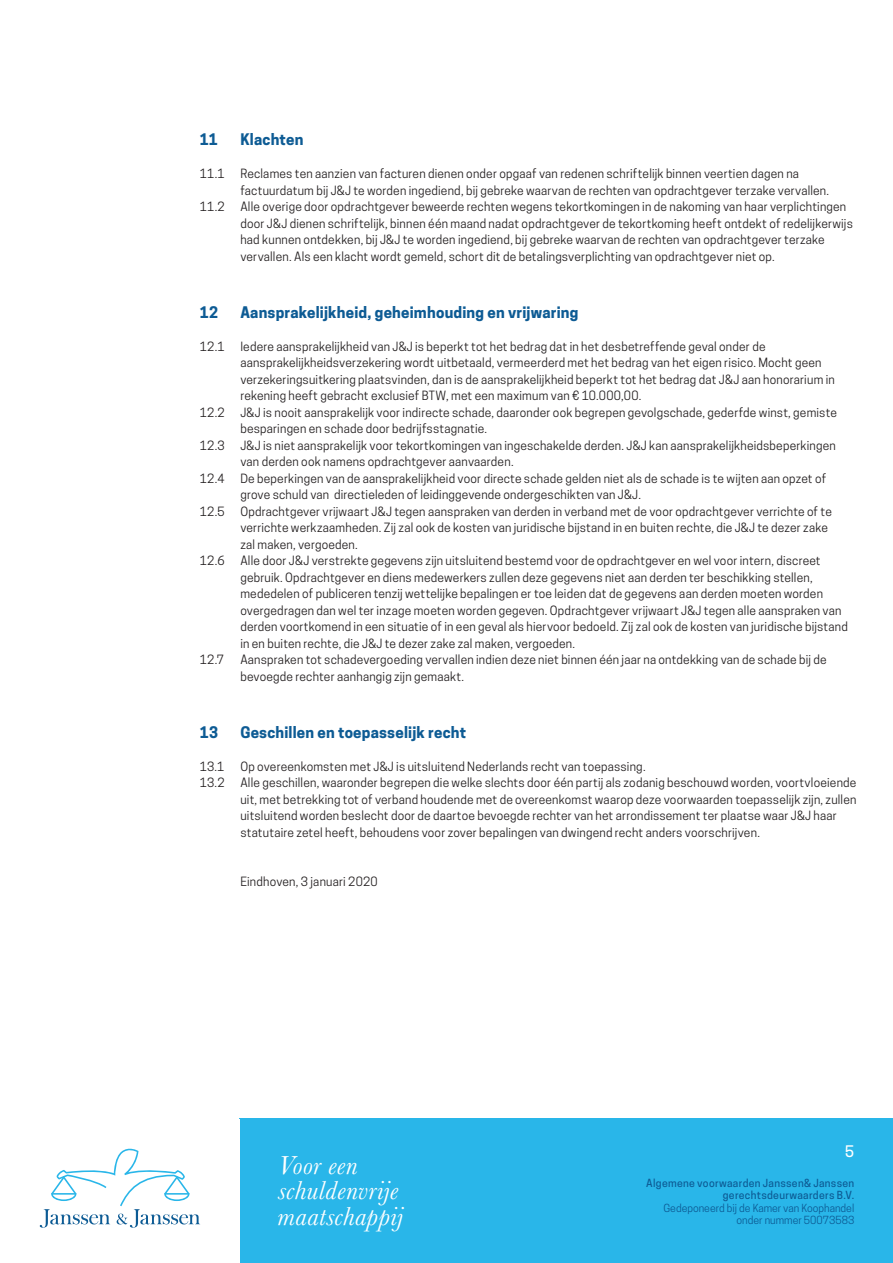
<style>
.page{position:relative;width:893px;height:1263px;background:#fff}
.page>*{position:absolute;margin:0;border:0;box-sizing:border-box;transform-origin:0 0}
.t1{font:italic 27px/25.5px "Baskerville";letter-spacing:.015em;color:#fff}
.t2{font:700 15px "Cooper Hewitt";letter-spacing:.015em;color:#0d5b94}
.t3{font:500 15px "Cooper Hewitt";color:#fff}
.t4{font:12px/16.5px "Cooper Hewitt";letter-spacing:.015em;color:#231f20}
.t5{font:500 10.5px "Cooper Hewitt";letter-spacing:.03em;color:#0d5b94}
.t6{font:10.5px "Cooper Hewitt";color:#0d5b94}
</style>
<div class="page">
<div style="left:239px;top:1118px;width:654px;height:145px;background:#29b6e9"></div>
<svg style="left:40px;top:1148px;width:160px;height:80px"></svg>
<p class="t2" style="left:200px;top:131px;width:20px">11</p>
<p class="t2" style="left:240px;top:131px;width:65px">Klachten</p>
<p class="t4" style="left:200px;top:165px;width:26px">11.1</p>
<p class="t4" style="left:240px;top:165px;width:590px">Reclames ten aanzien van facturen dienen onder opgaaf van redenen schriftelijk binnen veertien dagen na factuurdatum bij J&amp;J te worden ingediend, bij gebreke waarvan de rechten van opdrachtgever terzake vervallen.</p>
<p class="t4" style="left:200px;top:198px;width:26px">11.2</p>
<p class="t4" style="left:240px;top:198px;width:614px">Alle overige door opdrachtgever beweerde rechten wegens tekortkomingen in de nakoming van haar verplichtingen door J&amp;J dienen schriftelijk, binnen één maand nadat opdrachtgever de tekortkoming heeft ontdekt of redelijkerwijs had kunnen ontdekken, bij J&amp;J te worden ingediend, bij gebreke waarvan de rechten van opdrachtgever terzake vervallen. Als een klacht wordt gemeld, schort dit de betalingsverplichting van opdrachtgever niet op.</p>
<p class="t2" style="left:200px;top:303px;width:20px">12</p>
<p class="t2" style="left:240px;top:303px;width:340px">Aansprakelijkheid, geheimhouding en vrijwaring</p>
<p class="t4" style="left:200px;top:338px;width:26px">12.1</p>
<p class="t4" style="left:240px;top:338px;width:596px">Iedere aansprakelijkheid van J&amp;J is beperkt tot het bedrag dat in het desbetreffende geval onder de aansprakelijkheidsverzekering wordt uitbetaald, vermeerderd met het bedrag van het eigen risico. Mocht geen verzekeringsuitkering plaatsvinden, dan is de aansprakelijkheid beperkt tot het bedrag dat J&amp;J aan honorarium in rekening heeft gebracht exclusief BTW, met een maximum van € 10.000,00.</p>
<p class="t4" style="left:200px;top:404px;width:26px">12.2</p>
<p class="t4" style="left:240px;top:404px;width:598px">J&amp;J is nooit aansprakelijk voor indirecte schade, daaronder ook begrepen gevolgschade, gederfde winst, gemiste besparingen en schade door bedrijfsstagnatie.</p>
<p class="t4" style="left:200px;top:437px;width:26px">12.3</p>
<p class="t4" style="left:240px;top:437px;width:597px">J&amp;J is niet aansprakelijk voor tekortkomingen van ingeschakelde derden. J&amp;J kan aansprakelijkheidsbeperkingen van derden ook namens opdrachtgever aanvaarden.</p>
<p class="t4" style="left:200px;top:470px;width:26px">12.4</p>
<p class="t4" style="left:240px;top:470px;width:587px">De beperkingen van de aansprakelijkheid voor directe schade gelden niet als de schade is te wijten aan opzet of grove schuld van directieleden of leidinggevende ondergeschikten van J&amp;J.</p>
<p class="t4" style="left:200px;top:503px;width:26px">12.5</p>
<p class="t4" style="left:240px;top:503px;width:593px">Opdrachtgever vrijwaart J&amp;J tegen aanspraken van derden in verband met de voor opdrachtgever verrichte of te verrichte werkzaamheden. Zij zal ook de kosten van juridische bijstand in en buiten rechte, die J&amp;J te dezer zake zal maken, vergoeden.</p>
<p class="t4" style="left:200px;top:552px;width:26px">12.6</p>
<p class="t4" style="left:240px;top:552px;width:609px">Alle door J&amp;J verstrekte gegevens zijn uitsluitend bestemd voor de opdrachtgever en wel voor intern, discreet gebruik. Opdrachtgever en diens medewerkers zullen deze gegevens niet aan derden ter beschikking stellen, mededelen of publiceren tenzij wettelijke bepalingen er toe leiden dat de gegevens aan derden moeten worden overgedragen dan wel ter inzage moeten worden gegeven. Opdrachtgever vrijwaart J&amp;J tegen alle aanspraken van derden voortkomend in een situatie of in een geval als hiervoor bedoeld. Zij zal ook de kosten van juridische bijstand in en buiten rechte, die J&amp;J te dezer zake zal maken, vergoeden.</p>
<p class="t4" style="left:200px;top:651px;width:26px">12.7</p>
<p class="t4" style="left:240px;top:651px;width:588px">Aanspraken tot schadevergoeding vervallen indien deze niet binnen één jaar na ontdekking van de schade bij de bevoegde rechter aanhangig zijn gemaakt.</p>
<p class="t2" style="left:200px;top:723px;width:20px">13</p>
<p class="t2" style="left:240px;top:723px;width:227px">Geschillen en toepasselijk recht</p>
<p class="t4" style="left:200px;top:758px;width:26px">13.1</p>
<p class="t4" style="left:240px;top:758px;width:407px">Op overeenkomsten met J&amp;J is uitsluitend Nederlands recht van toepassing.</p>
<p class="t4" style="left:200px;top:774px;width:26px">13.2</p>
<p class="t4" style="left:240px;top:774px;width:618px">Alle geschillen, waaronder begrepen die welke slechts door één partij als zodanig beschouwd worden, voortvloeiende uit, met betrekking tot of verband houdende met de overeenkomst waarop deze voorwaarden toepasselijk zijn, zullen uitsluitend worden beslecht door de daartoe bevoegde rechter van het arrondissement ter plaatse waar J&amp;J haar statutaire zetel heeft, behoudens voor zover bepalingen van dwingend recht anders voorschrijven.</p>
<p class="t4" style="left:240px;top:873px;width:139px">Eindhoven, 3 januari 2020</p>
<p class="t3" style="left:845px;top:1143px;width:10px">5</p>
<p class="t1" style="left:278px;top:1152px;width:81px">Voor een</p>
<p class="t1" style="left:278px;top:1177px;width:127px">schuldenvrije maatschappij</p>
<p class="t5" style="left:646px;top:1177px;width:209px">Algemene voorwaarden Janssen&amp; Janssen</p>
<p class="t5" style="left:723px;top:1189px;width:133px">gerechtsdeurwaarders B.V.</p>
<p class="t6" style="left:663px;top:1201px;width:192px">Gedeponeerd bij de Kamer van Koophandel</p>
<p class="t6" style="left:736px;top:1214px;width:119px">onder nummer 50073583</p>
</div>
